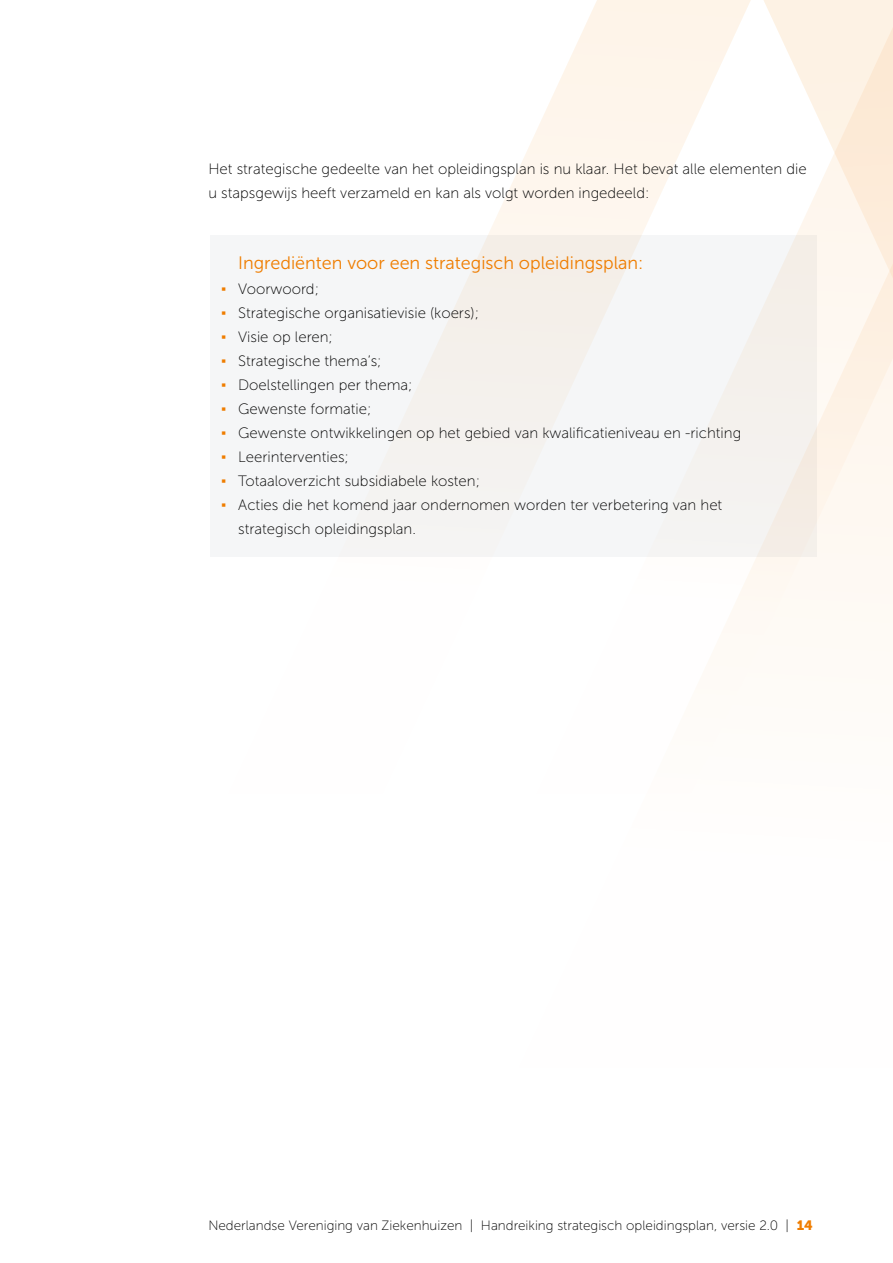
<style>
.page{position:relative;width:893px;height:1263px;background:#fff}
.page>*{position:absolute;margin:0;border:0;box-sizing:border-box;transform-origin:0 0}
.t1{font:18px "Museo Sans 300";color:#ef7d00}
.t2{font:15px/24px "Museo Sans 100";color:#000}
.t3{font:13.5px "Museo Sans 100";color:#000}
.s1{font-family:"Verdana";color:#ef7d00}
.s2{font-family:"Museo Sans 900";color:#ef7d00}
</style>
<div class="page">
<svg style="left:519px;top:0;width:238px;height:635px"></svg>
<svg style="left:757px;top:0;width:136px;height:635px"></svg>
<div style="left:210px;top:235px;width:606px;height:322px;background:#f5f6f7"></div>
<p class="t2" style="left:208px;top:157px;width:600px">Het strategische gedeelte van het opleidingsplan is nu klaar. Het bevat alle elementen die u stapsgewijs heeft verzameld en kan als volgt worden ingedeeld:</p>
<p class="t1" style="left:238px;top:253px;width:407px">Ingrediënten voor een strategisch opleidingsplan:</p>
<p class="t2" style="left:221px;top:277px;width:99px"><span class="s1">▪</span> Voorwoord;</p>
<p class="t2" style="left:221px;top:301px;width:259px"><span class="s1">▪</span> Strategische organisatievisie (koers);</p>
<p class="t2" style="left:221px;top:325px;width:113px"><span class="s1">▪</span> Visie op leren;</p>
<p class="t2" style="left:221px;top:349px;width:162px"><span class="s1">▪</span> Strategische thema’s;</p>
<p class="t2" style="left:221px;top:373px;width:193px"><span class="s1">▪</span> Doelstellingen per thema;</p>
<p class="t2" style="left:221px;top:397px;width:152px"><span class="s1">▪</span> Gewenste formatie;</p>
<p class="t2" style="left:221px;top:421px;width:522px"><span class="s1">▪</span> Gewenste ontwikkelingen op het gebied van kwalificatieniveau en -richting</p>
<p class="t2" style="left:221px;top:445px;width:129px"><span class="s1">▪</span> Leerinterventies;</p>
<p class="t2" style="left:221px;top:469px;width:260px"><span class="s1">▪</span> Totaaloverzicht subsidiabele kosten;</p>
<p class="t2" style="left:238px;top:493px;width:486px;text-indent:-17px"><span class="s1">▪</span> Acties die het komend jaar ondernomen worden ter verbetering van het strategisch opleidingsplan.</p>
<p class="t3" style="left:208px;top:1218px;width:606px">Nederlandse Vereniging van Ziekenhuizen | Handreiking strategisch opleidingsplan, versie 2.0 | <span class="s2">14</span></p>
</div>
